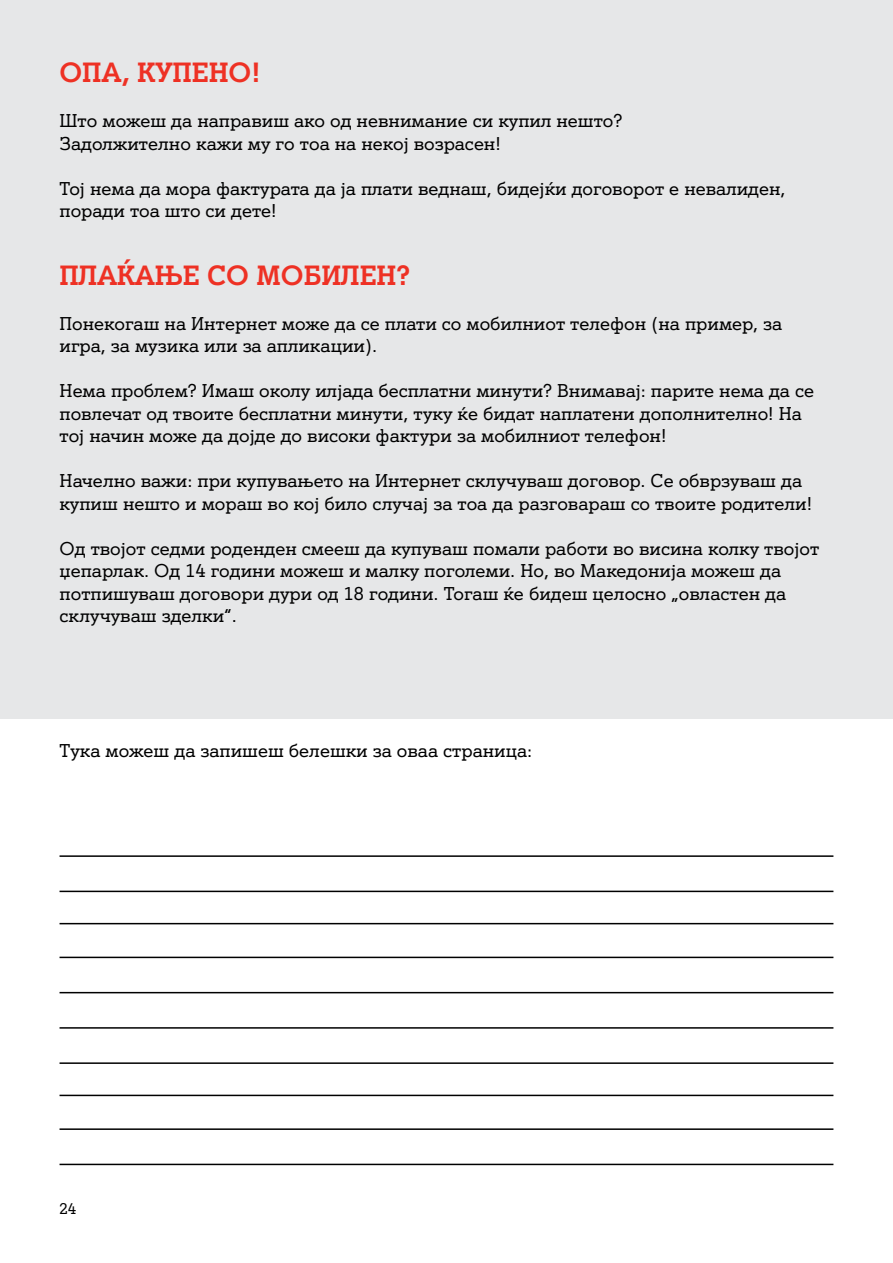
<style>
.page{position:relative;width:893px;height:1263px;background:#fff}
.page>*{position:absolute;margin:0;border:0;box-sizing:border-box;transform-origin:0 0}
.t1{font:700 27px "A1 Serif V 6 1";color:#ee3124}
.t2{font:18px/22.5px "A1 Serif V 6 1";color:#000}
.t3{font:15px "A1 Serif V 6 1";color:#000}
</style>
<div class="page">
<div style="left:0;top:0;width:893px;height:719px;background:#e6e7e8"></div>
<hr style="left:60px;top:1027px;width:773px;height:2px;background:#000">
<hr style="left:60px;top:1128px;width:773px;height:2px;background:#000">
<hr style="left:60px;top:1062px;width:773px;height:2px;background:#000">
<hr style="left:60px;top:1095px;width:773px;height:1px;background:#000">
<hr style="left:60px;top:1164px;width:773px;height:1px;background:#000">
<hr style="left:60px;top:855px;width:773px;height:2px;background:#000">
<hr style="left:60px;top:957px;width:773px;height:1px;background:#000">
<hr style="left:60px;top:891px;width:773px;height:1px;background:#000">
<hr style="left:60px;top:923px;width:773px;height:1px;background:#000">
<hr style="left:60px;top:992px;width:773px;height:1px;background:#000">
<h1 class="t1" style="left:60px;top:55px;width:203px">ОПА, КУПЕНО!</h1>
<p class="t2" style="left:60px;top:109px;width:564px">Што можеш да направиш ако од невнимание си купил нешто?<br>Задолжително кажи му го тоа на некој возрасен!</p>
<p class="t2" style="left:60px;top:177px;width:728px">Тој нема да мора фактурата да ја плати веднаш, бидејќи договорот е невалиден, поради тоа што си дете!</p>
<h1 class="t1" style="left:60px;top:257px;width:352px">ПЛАЌАЊЕ СО МОБИЛЕН?</h1>
<p class="t2" style="left:60px;top:312px;width:724px">Понекогаш на Интернет може да се плати со мобилниот телефон (на пример, за игра, за музика или за апликации).</p>
<p class="t2" style="left:60px;top:379px;width:756px">Нема проблем? Имаш околу илјада бесплатни минути? Внимавај: парите нема да се повлечат од твоите бесплатни минути, туку ќе бидат наплатени дополнително! На тој начин може да дојде до високи фактури за мобилниот телефон!</p>
<p class="t2" style="left:60px;top:469px;width:754px">Начелно важи: при купувањето на Интернет склучуваш договор. Се обврзуваш да купиш нешто и мораш во кој било случај за тоа да разговараш со твоите родители!</p>
<p class="t2" style="left:60px;top:537px;width:761px">Од твојот седми роденден смееш да купуваш помали работи во висина колку твојот џепарлак. Од 14 години можеш и малку поголеми. Но, во Македонија можеш да потпишуваш договори дури од 18 години. Тогаш ќе бидеш целосно „овластен да склучуваш зделки“.</p>
<p class="t2" style="left:60px;top:739px;width:474px">Тука можеш да запишеш белешки за оваа страница:</p>
<p class="t3" style="left:60px;top:1199px;width:18px">24</p>
</div>
